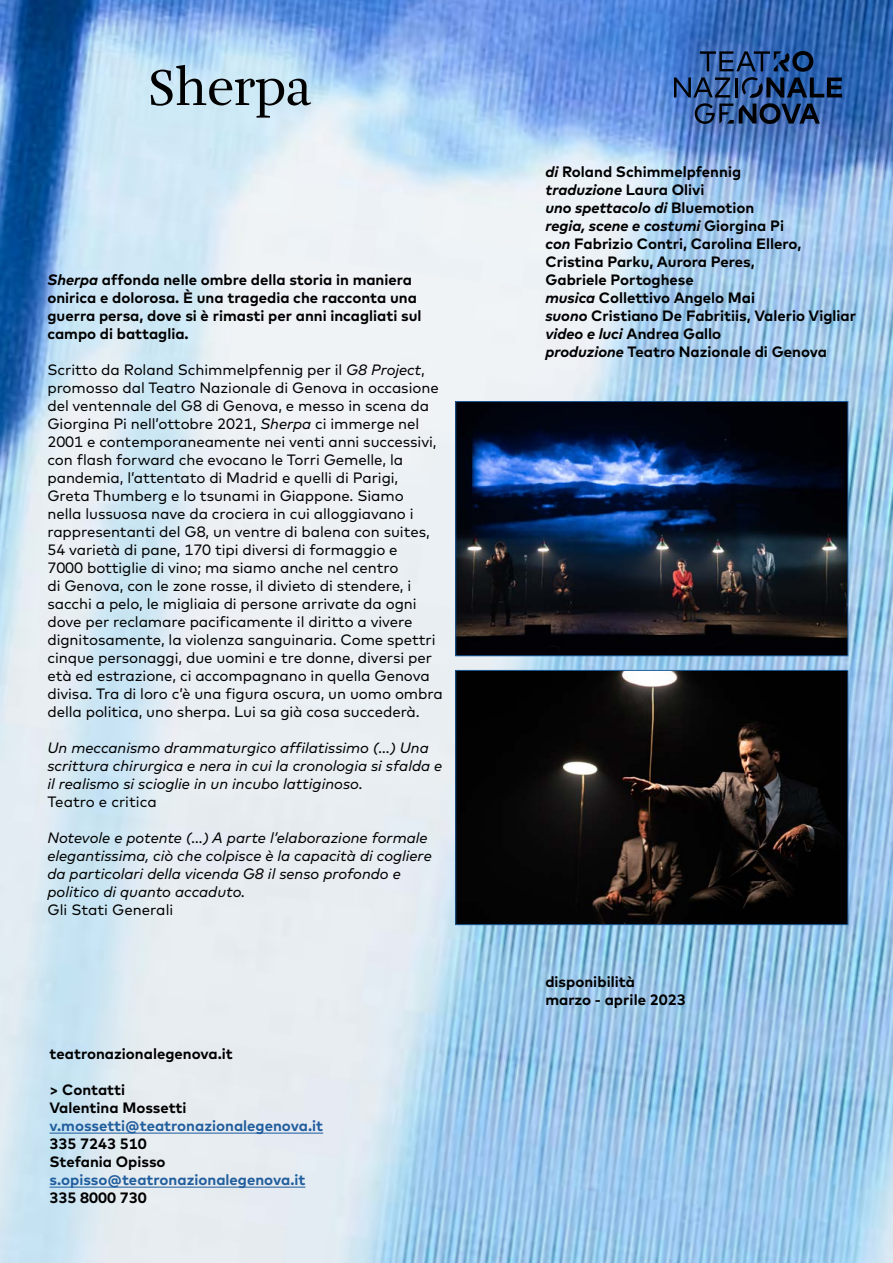
<style>
.page{position:relative;width:893px;height:1263px;background:#fff}
.page>*{position:absolute;margin:0;border:0;box-sizing:border-box;transform-origin:0 0}
.t1{font:52.5px "Amalia Pro";color:#000}
.t2{font:15px/18px "Mark";letter-spacing:-.005em;color:#000}
.t3{font:700 15px/18px "Mark";color:#000}
.t4{font:italic 15px/18px "Mark";color:#000}
.t5{font:700 15px "Mark";color:#215e9e}
.s1{font-style:italic}
</style>
<div class="page">
<img style="left:0;top:0;width:893px;height:1263px">
<img style="left:457px;top:403px;width:389px;height:251px">
<div style="left:455px;top:401px;width:393px;height:255px;border:1px solid #215e9e"></div>
<hr style="left:50px;top:1132px;width:273px;height:1px;background:#215e9e">
<hr style="left:50px;top:1186px;width:255px;height:1px;background:#215e9e">
<svg style="left:674px;top:51px;width:168px;height:73px;background:#2c5089"></svg>
<img style="left:457px;top:672px;width:389px;height:251px">
<div style="left:455px;top:670px;width:393px;height:255px;border:1px solid #215e9e"></div>
<h1 class="t1" style="left:148px;top:56px;width:165px">Sherpa</h1>
<p class="t3" style="left:47px;top:271px;width:376px"><span class="s1">Sherpa</span> affonda nelle ombre della storia in maniera onirica e dolorosa. È una tragedia che racconta una guerra persa, dove si è rimasti per anni incagliati sul campo di battaglia.</p>
<p class="t2" style="left:47px;top:361px;width:397px">Scritto da Roland Schimmelpfennig per il <span class="s1">G8 Project</span>, promosso dal Teatro Nazionale di Genova in occasione del ventennale del G8 di Genova, e messo in scena da Giorgina Pi nell’ottobre 2021, <span class="s1">Sherpa</span> ci immerge nel 2001 e contemporaneamente nei venti anni successivi, con flash forward che evocano le Torri Gemelle, la pandemia, l’attentato di Madrid e quelli di Parigi, Greta Thumberg e lo tsunami in Giappone. Siamo<br>nella lussuosa nave da crociera in cui alloggiavano i rappresentanti del G8, un ventre di balena con suites, 54 varietà di pane, 170 tipi diversi di formaggio e<br>7000 bottiglie di vino; ma siamo anche nel centro<br>di Genova, con le zone rosse, il divieto di stendere, i sacchi a pelo, le migliaia di persone arrivate da ogni dove per reclamare pacificamente il diritto a vivere dignitosamente, la violenza sanguinaria. Come spettri cinque personaggi, due uomini e tre donne, diversi per età ed estrazione, ci accompagnano in quella Genova divisa. Tra di loro c’è una figura oscura, un uomo ombra della politica, uno sherpa. Lui sa già cosa succederà.</p>
<p class="t4" style="left:47px;top:739px;width:396px">Un meccanismo drammaturgico affilatissimo (…) Una scrittura chirurgica e nera in cui la cronologia si sfalda e il realismo si scioglie in un incubo lattiginoso.</p>
<p class="t2" style="left:47px;top:793px;width:111px">Teatro e critica</p>
<p class="t4" style="left:47px;top:829px;width:386px">Notevole e potente (…) A parte l’elaborazione formale elegantissima, ciò che colpisce è la capacità di cogliere da particolari della vicenda G8 il senso profondo e politico di quanto accaduto.</p>
<p class="t2" style="left:47px;top:901px;width:127px">Gli Stati Generali</p>
<p class="t3" style="left:50px;top:1045px;width:185px">teatronazionalegenova.it</p>
<p class="t3" style="left:50px;top:1081px;width:139px">&gt; Contatti<br>Valentina Mossetti</p>
<p class="t5" style="left:50px;top:1117px;width:275px">v.mossetti@teatronazionalegenova.it</p>
<p class="t3" style="left:50px;top:1135px;width:118px">335 7243 510<br>Stefania Opisso</p>
<p class="t5" style="left:50px;top:1171px;width:257px">s.opisso@teatronazionalegenova.it</p>
<p class="t3" style="left:50px;top:1189px;width:99px">335 8000 730</p>
<p class="t3" style="left:545px;top:163px;width:312px"><span class="s1">di</span> Roland Schimmelpfennig<br><span class="s1">traduzione</span> Laura Olivi<br><span class="s1">uno spettacolo di</span> Bluemotion<br><span class="s1">regia, scene e costumi</span> Giorgina Pi<br><span class="s1">con</span> Fabrizio Contri, Carolina Ellero,<br>Cristina Parku, Aurora Peres,<br>Gabriele Portoghese<br><span class="s1">musica</span> Collettivo Angelo Mai<br><span class="s1">suono</span> Cristiano De Fabritiis, Valerio Vigliar <span class="s1">video e luci</span> Andrea Gallo<br><span class="s1">produzione</span> Teatro Nazionale di Genova</p>
<p class="t3" style="left:545px;top:973px;width:142px">disponibilità<br>marzo - aprile 2023</p>
</div>
